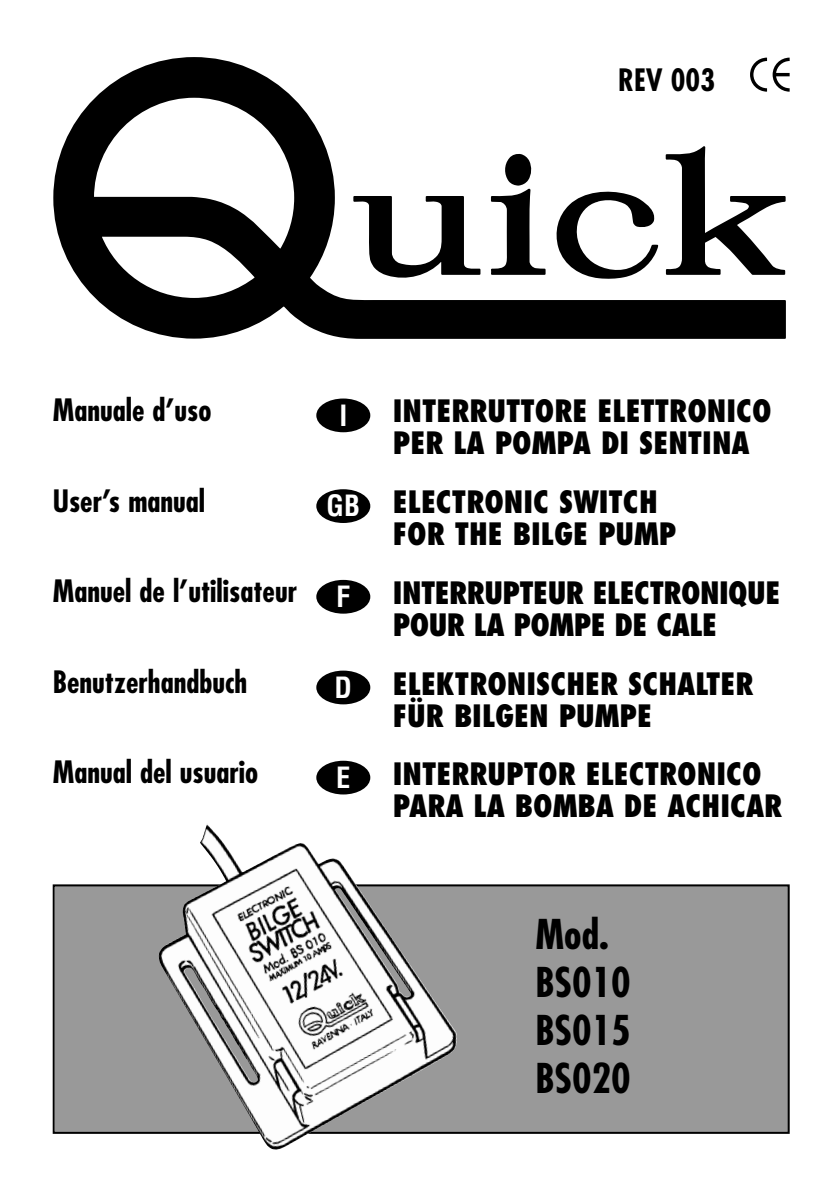
<style>
.page{position:relative;width:840px;height:1190px;background:#fff}
.page>*{position:absolute;margin:0;border:0;box-sizing:border-box;transform-origin:0 0}
.t1{font:700 condensed 40px/48px "Futura";color:#000}
.t2{font:800 condensed 30px/32px "Futura";color:#000}
.t3{font:700 condensed 30px "Futura";color:#000}
.t4{font:800 condensed 30px/32px "Futura";letter-spacing:-.02em;color:#000}
.t5{font:700 condensed 28.6px "Helvetica";color:#fff}
</style>
<div class="page">
<svg style="left:53px;top:57px;width:734px;height:282px"></svg>
<div style="left:55px;top:886px;width:733px;height:246px;background:#999"></div>
<div style="left:53px;top:884px;width:737px;height:250px;border:2px solid #000"></div>
<svg style="left:750px;top:58px;width:17px;height:34px"></svg>
<svg style="left:773px;top:58px;width:17px;height:34px"></svg>
<div style="left:316px;top:399px;width:54px;height:33px;background:#000;border-radius:50%"></div>
<div style="left:316px;top:489px;width:54px;height:34px;background:#000;border-radius:50%"></div>
<div style="left:316px;top:580px;width:54px;height:34px;background:#000;border-radius:50%"></div>
<div style="left:316px;top:671px;width:54px;height:33px;background:#000;border-radius:50%"></div>
<div style="left:316px;top:761px;width:54px;height:33px;background:#000;border-radius:50%"></div>
<img style="left:159px;top:824px;width:298px;height:326px">
<p class="t3" style="left:618px;top:67px;width:98px">REV 003</p>
<p class="t3" style="left:53px;top:397px;width:160px">Manuale d’uso</p>
<p class="t3" style="left:53px;top:488px;width:154px">User’s manual</p>
<p class="t3" style="left:53px;top:578px;width:246px">Manuel de l’utilisateur</p>
<p class="t3" style="left:53px;top:669px;width:196px">Benutzerhandbuch</p>
<p class="t3" style="left:53px;top:759px;width:207px">Manual del usuario</p>
<p class="t5" style="left:339px;top:404px;width:9px">I</p>
<p class="t5" style="left:327px;top:495px;width:35px">GB</p>
<p class="t5" style="left:336px;top:586px;width:16px">F</p>
<p class="t5" style="left:335px;top:676px;width:19px">D</p>
<p class="t5" style="left:336px;top:767px;width:16px">E</p>
<p class="t2" style="left:393px;top:398px;width:380px">INTERRUTTORE ELETTRONICO<br>PER LA POMPA DI SENTINA</p>
<p class="t2" style="left:393px;top:489px;width:285px">ELECTRONIC SWITCH<br>FOR THE BILGE PUMP</p>
<p class="t4" style="left:393px;top:579px;width:389px">INTERRUPTEUR ELECTRONIQUE<br>POUR LA POMPE DE CALE</p>
<p class="t2" style="left:393px;top:670px;width:362px">ELEKTRONISCHER SCHALTER<br>FÜR BILGEN PUMPE</p>
<p class="t2" style="left:393px;top:760px;width:391px">INTERRUPTOR ELECTRONICO<br>PARA LA BOMBA DE ACHICAR</p>
<h1 class="t1" style="left:535px;top:914px;width:97px">Mod.<br>BS010<br>BS015<br>BS020</h1>
</div>
